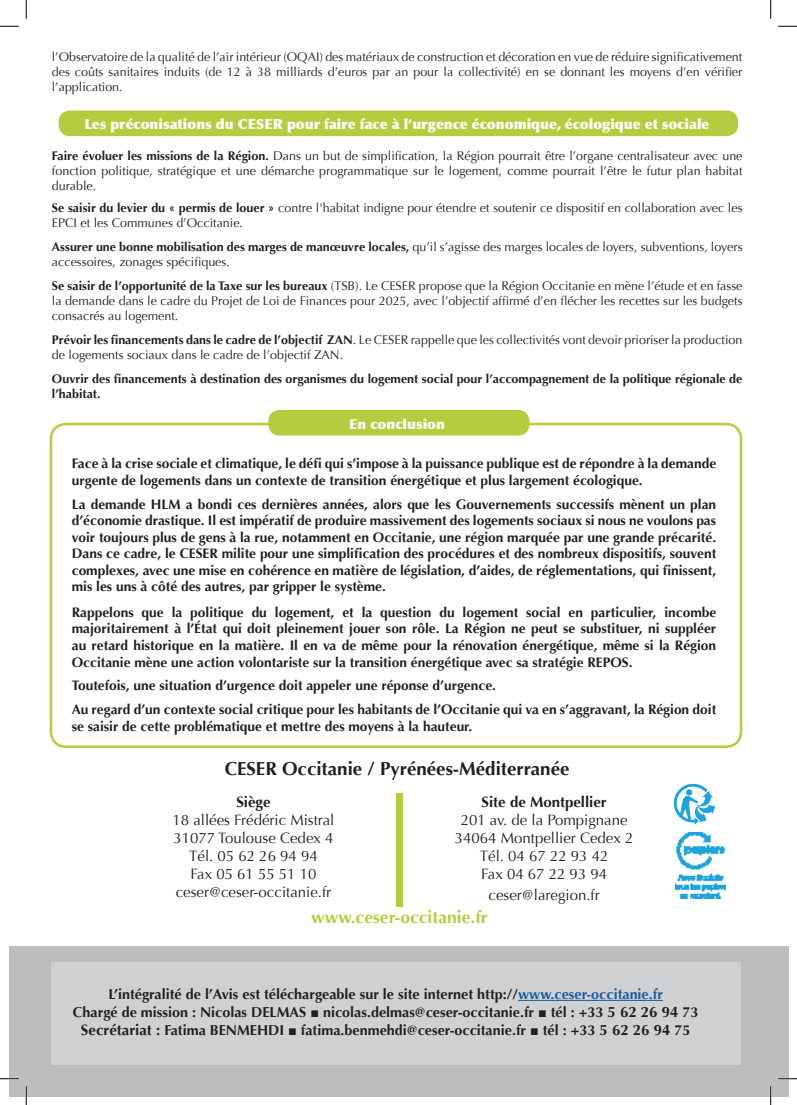
<style>
.page{position:relative;width:797px;height:1105px;background:#fff}
.page>*{position:absolute;margin:0;border:0;box-sizing:border-box;transform-origin:0 0}
.t1{font:700 18.75px "Optima";color:#231f20}
.t2{font:700 17.5px "Optima";color:#b6cc3e}
.t3{font:15px/18px "Optima";color:#231f20;text-align:center}
.t4{font:700 15px "Optima";color:#231f20}
.t5{font:700 14.38px/18px "Optima";color:#231f20;text-align:center}
.t6{font:700 13.75px/16.5px "Optima";color:#231f20}
.t7{font:900 13.75px "Optima";color:#fff}
.t8{font:12.5px/15px "Optima";color:#231f20;text-align:justify}
.t9{font:700 12.5px/15px "Optima";color:#231f20}
.s1{font-weight:700}
.s2{color:#175d9e}
.s3{font-family:"Arial"}
.s4{font-size:15px}
</style>
<div class="page">
<div style="left:50px;top:423px;width:692px;height:325px;border:2px solid #b6cc3e;border-radius:15px"></div>
<div style="left:9px;top:946px;width:779px;height:150px;background:#bbbdbf"></div>
<div style="left:51px;top:962px;width:689px;height:102px;background:#cfd0d2"></div>
<hr style="left:518px;top:1000px;width:145px;height:1px;background:#175d9e">
<div style="left:396px;top:794px;width:7px;height:113px;background:#b6cc3e"></div>
<img style="left:674px;top:784px;width:40px;height:39px">
<img style="left:675px;top:832px;width:51px;height:66px">
<div style="left:268px;top:410px;width:261px;height:26px;background:#b6cc3e;border-radius:11px"></div>
<div style="left:59px;top:110px;width:679px;height:26px;background:#b6cc3e;border-radius:11px"></div>
<svg style="left:0;top:25px;width:19px;height:2px"></svg>
<svg style="left:778px;top:25px;width:19px;height:2px"></svg>
<svg style="left:0;top:1078px;width:19px;height:1px"></svg>
<svg style="left:778px;top:1078px;width:19px;height:1px"></svg>
<svg style="left:25px;top:0;width:2px;height:19px"></svg>
<svg style="left:25px;top:1086px;width:2px;height:19px"></svg>
<svg style="left:770px;top:0;width:1px;height:19px"></svg>
<svg style="left:770px;top:1086px;width:1px;height:19px"></svg>
<p class="t8" style="left:52px;top:50px;width:692px">l’Observatoire de la qualité de l’air intérieur (OQAI) des matériaux de construction et décoration en vue de réduire significativement des coûts sanitaires induits (de 12 à 38 milliards d’euros par an pour la collectivité) en se donnant les moyens d’en vérifier l’application.</p>
<p class="t7" style="left:84px;top:116px;width:626px">Les préconisations du CESER pour faire face à l’urgence économique, écologique et sociale</p>
<p class="t8" style="left:52px;top:148px;width:692px"><span class="s1">Faire évoluer les missions de la Région.</span> Dans un but de simplification, la Région pourrait être l’organe centralisateur avec une fonction politique, stratégique et une démarche programmatique sur le logement, comme pourrait l’être le futur plan habitat durable.</p>
<p class="t8" style="left:52px;top:201px;width:692px"><span class="s1">Se saisir du levier du « permis de louer »</span> contre l'habitat indigne pour étendre et soutenir ce dispositif en collaboration avec les<br>EPCI et les Communes d’Occitanie.</p>
<p class="t8" style="left:52px;top:240px;width:692px"><span class="s1">Assurer une bonne mobilisation des marges de manœuvre locales,</span> qu’il s’agisse des marges locales de loyers, subventions, loyers accessoires, zonages spécifiques.</p>
<p class="t8" style="left:52px;top:279px;width:692px"><span class="s1">Se saisir de l’opportunité de la Taxe sur les bureaux</span> (TSB). Le CESER propose que la Région Occitanie en mène l’étude et en fasse la demande dans le cadre du Projet de Loi de Finances pour 2025, avec l’objectif affirmé d’en flécher les recettes sur les budgets consacrés au logement.</p>
<p class="t8" style="left:52px;top:333px;width:692px"><span class="s1">Prévoir les financements dans le cadre de l’objectif ZAN</span>. Le CESER rappelle que les collectivités vont devoir prioriser la production de logements sociaux dans le cadre de l’objectif ZAN.</p>
<p class="t9" style="left:52px;top:372px;width:692px">Ouvrir des financements à destination des organismes du logement social pour l’accompagnement de la politique régionale de l’habitat.</p>
<p class="t7" style="left:349px;top:416px;width:97px">En conclusion</p>
<p class="t6" style="left:72px;top:456px;width:646px">Face à la crise sociale et climatique, le défi qui s’impose à la puissance publique est de répondre à la demande urgente de logements dans un contexte de transition énergétique et plus largement écologique.</p>
<p class="t6" style="left:72px;top:496px;width:646px;text-align:justify">La demande HLM a bondi ces dernières années, alors que les Gouvernements successifs mènent un plan d’économie drastique. Il est impératif de produire massivement des logements sociaux si nous ne voulons pas voir toujours plus de gens à la rue, notamment en Occitanie, une région marquée par une grande précarité.<br>Dans ce cadre, le CESER milite pour une simplification des procédures et des nombreux dispositifs, souvent complexes, avec une mise en cohérence en matière de législation, d’aides, de réglementations, qui finissent, mis les uns à côté des autres, par gripper le système.</p>
<p class="t6" style="left:72px;top:604px;width:646px;text-align:justify">Rappelons que la politique du logement, et la question du logement social en particulier, incombe majoritairement à l’État qui doit pleinement jouer son rôle. La Région ne peut se substituer, ni suppléer au retard historique en la matière. Il en va de même pour la rénovation énergétique, même si la Région Occitanie mène une action volontariste sur la transition énergétique avec sa stratégie REPOS.</p>
<p class="t6" style="left:72px;top:674px;width:646px;line-height:24px">Toutefois, une situation d’urgence doit appeler une réponse d’urgence.<br>Au regard d’un contexte social critique pour les habitants de l’Occitanie qui va en s’aggravant, la Région doit</p>
<p class="t6" style="left:72px;top:718px;width:402px">se saisir de cette problématique et mettre des moyens à la hauteur.</p>
<h1 class="t1" style="left:225px;top:758px;width:346px">CESER Occitanie / Pyrénées-Méditerranée</h1>
<p class="t4" style="left:236px;top:793px;width:36px">Siège</p>
<p class="t3" style="left:172px;top:811px;width:163px">18 allées Frédéric Mistral<br>31077 Toulouse Cedex 4<br>Tél. 05 62 26 94 94<br>Fax 05 61 55 51 10 ceser@ceser-occitanie.fr</p>
<p class="t4" style="left:481px;top:793px;width:127px">Site de Montpellier</p>
<p class="t3" style="left:455px;top:811px;width:180px">201 av. de la Pompignane<br>34064 Montpellier Cedex 2<br>Tél. 04 67 22 93 42<br>Fax 04 67 22 93 94</p>
<p class="t3" style="left:488px;top:886px;width:113px">ceser@laregion.fr</p>
<p class="t2" style="left:311px;top:907px;width:178px">www.ceser-occitanie.fr</p>
<p class="t5" style="left:73px;top:985px;width:627px">L’intégralité de l’Avis est téléchargeable sur le site internet http://<span class="s2">www.ceser-occitanie.fr<br></span>Chargé de mission : Nicolas DELMAS <span class="s3">■</span> nicolas.delmas@ceser-occitanie.fr <span class="s3">■</span> tél : +33 <span class="s4">5 62 26 94</span> 73<br><span class="s4">Secrétariat :</span> Fatima BENMEHDI <span class="s3">■</span> fatima.benmehdi@ceser-occitanie.fr <span class="s3">■</span> tél : +33 <span class="s4">5 62 26 94</span> 75</p>
</div>
